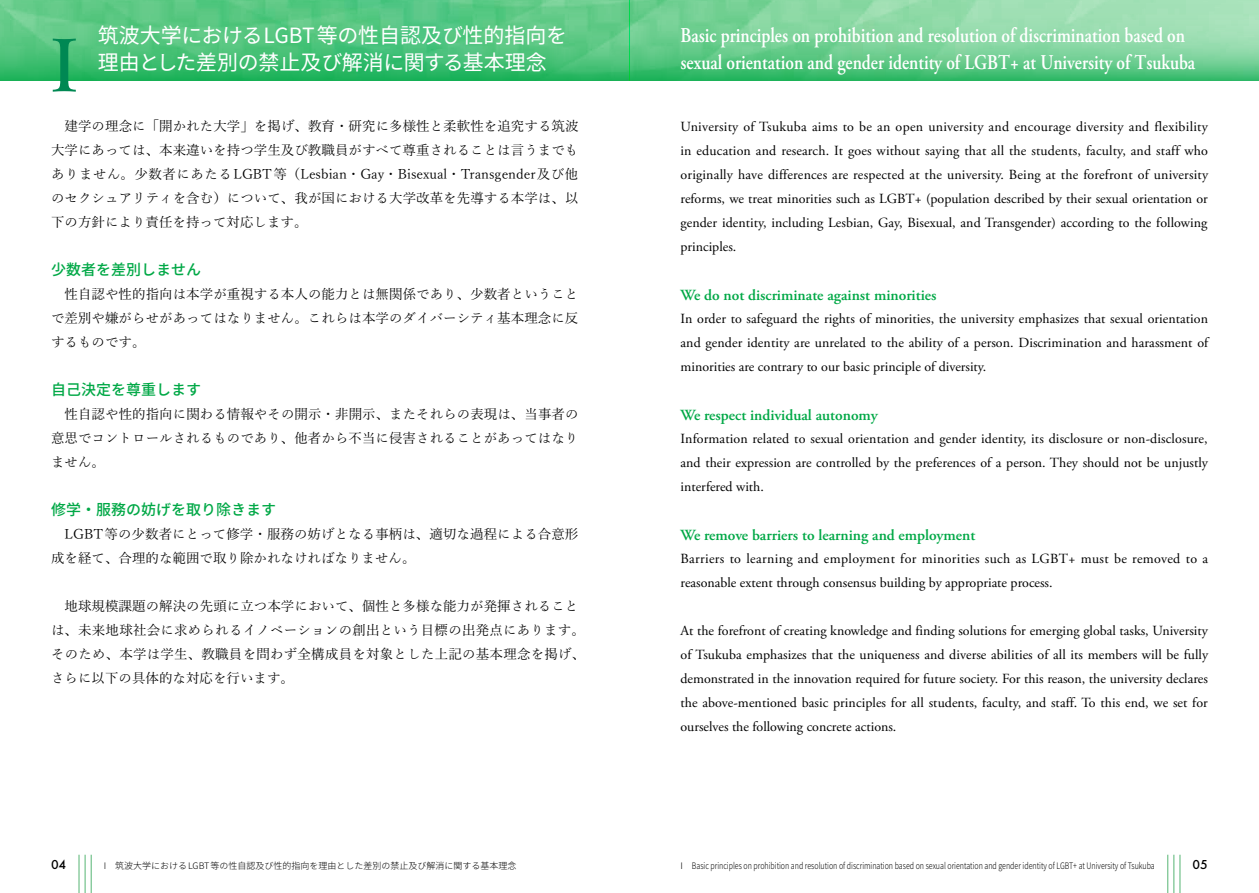
<style>
.page{position:relative;width:1259px;height:893px;background:#fff}
.page>*{position:absolute;margin:0;border:0;box-sizing:border-box;transform-origin:0 0}
.t1{font:condensed 75px "Mauritius";color:#008853}
.t2{font:600 21px/27px "Adobe Garamond Pro";color:#fff;scale:.83 1}
.t3{font:21px/27px "Source Han Sans JP";letter-spacing:-.005em;color:#fff}
.t4{font:600 15.45px "Adobe Garamond Pro";color:#00a846}
.t5{font:500 15px "Source Han Sans JP";color:#00a846}
.t6{font:13.95px/24px "Adobe Garamond Pro";color:#000;text-align:justify}
.t7{font:13.5px/24px "Yu Min Pr 6 N";color:#000;text-align:justify}
.t8{font:500 13.5px "Futura PT";color:#000}
.t9{font:300 9px "Source Han Sans JP";color:#000}
</style>
<div class="page">
<hr style="left:1167px;top:855px;width:1px;height:38px;background:#69bd83">
<hr style="left:1173px;top:855px;width:1px;height:38px;background:#69bd83">
<hr style="left:1179px;top:855px;width:1px;height:38px;background:#69bd83">
<hr style="left:78px;top:855px;width:2px;height:38px;background:#69bd83">
<hr style="left:85px;top:855px;width:1px;height:38px;background:#69bd83">
<hr style="left:91px;top:855px;width:1px;height:38px;background:#69bd83">
<svg style="left:0;top:0;width:629px;height:81px;background:#4cc37a"></svg>
<svg style="left:629px;top:0;width:630px;height:81px;background:#75d196"></svg>
<h1 class="t1" style="left:51px;top:18px;width:28px">I</h1>
<h2 class="t3" style="left:98px;top:22px;width:471px">筑波大学におけるLGBT等の性自認及び性的指向を理由とした差別の禁止及び解消に関する基本理念</h2>
<h2 class="t2" style="left:680px;top:22px;width:621px">Basic principles on prohibition and resolution of discrimination based on sexual orientation and gender identity of LGBT+ at University of Tsukuba</h2>
<p class="t7" style="left:51px;top:113px;width:529px">　建学の理念に「開かれた大学」を掲げ、教育・研究に多様性と柔軟性を追究する筑波大学にあっては、本来違いを持つ学生及び教職員がすべて尊重されることは言うまでもありません。少数者にあたるLGBT等（Lesbian・Gay・Bisexual・Transgender及び他のセクシュアリティを含む）について、我が国における大学改革を先導する本学は、以下の方針により責任を持って対応します。</p>
<p class="t5" style="left:51px;top:261px;width:151px">少数者を差別しません</p>
<p class="t7" style="left:51px;top:281px;width:529px">　性自認や性的指向は本学が重視する本人の能力とは無関係であり、少数者ということで差別や嫌がらせがあってはなりません。これらは本学のダイバーシティ基本理念に反するものです。</p>
<p class="t5" style="left:51px;top:381px;width:151px">自己決定を尊重します</p>
<p class="t7" style="left:51px;top:401px;width:529px">　性自認や性的指向に関わる情報やその開示・非開示、またそれらの表現は、当事者の意思でコントロールされるものであり、他者から不当に侵害されることがあってはなりません。</p>
<p class="t5" style="left:51px;top:501px;width:226px">修学・服務の妨げを取り除きます</p>
<p class="t7" style="left:51px;top:521px;width:529px">　LGBT等の少数者にとって修学・服務の妨げとなる事柄は、適切な過程による合意形成を経て、合理的な範囲で取り除かれなければなりません。</p>
<p class="t7" style="left:51px;top:593px;width:536px;text-align:left">　地球規模課題の解決の先頭に立つ本学において、個性と多様な能力が発揮されることは、未来地球社会に求められるイノベーションの創出という目標の出発点にあります。そのため、本学は学生、教職員を問わず全構成員を対象とした上記の基本理念を掲げ、さらに以下の具体的な対応を行います。</p>
<p class="t6" style="left:680px;top:115px;width:529px">University of Tsukuba aims to be an open university and encourage diversity and flexibility in education and research. It goes without saying that all the students, faculty, and staff who originally have differences are respected at the university. Being at the forefront of university reforms, we treat minorities such as LGBT+ (population described by their sexual orientation or gender identity, including Lesbian, Gay, Bisexual, and Transgender) according to the following principles.</p>
<p class="t4" style="left:680px;top:286px;width:257px">We do not discriminate against minorities</p>
<p class="t6" style="left:680px;top:307px;width:529px">In order to safeguard the rights of minorities, the university emphasizes that sexual orientation and gender identity are unrelated to the ability of a person. Discrimination and harassment of minorities are contrary to our basic principle of diversity.</p>
<p class="t4" style="left:680px;top:406px;width:199px">We respect individual autonomy</p>
<p class="t6" style="left:680px;top:427px;width:529px">Information related to sexual orientation and gender identity, its disclosure or non-disclosure, and their expression are controlled by the preferences of a person. They should not be unjustly interfered with.</p>
<p class="t4" style="left:680px;top:526px;width:296px">We remove barriers to learning and employment</p>
<p class="t6" style="left:680px;top:547px;width:529px">Barriers to learning and employment for minorities such as LGBT+ must be removed to a reasonable extent through consensus building by appropriate process.</p>
<p class="t6" style="left:680px;top:619px;width:529px">At the forefront of creating knowledge and finding solutions for emerging global tasks, University of Tsukuba emphasizes that the uniqueness and diverse abilities of all its members will be fully demonstrated in the innovation required for future society. For this reason, the university declares the above-mentioned basic principles for all students, faculty, and staff. To this end, we set for ourselves the following concrete actions.</p>
<p class="t8" style="left:51px;top:857px;width:16px">04</p>
<p class="t9" style="left:104px;top:861px;width:414px">I　筑波大学におけるLGBT等の性自認及び性的指向を理由とした差別の禁止及び解消に関する基本理念</p>
<p class="t9" style="left:680px;top:861px;width:476px">I　Basic principles on prohibition and resolution of discrimination based on sexual orientation and gender identity of LGBT+ at University of Tsukuba</p>
<p class="t8" style="left:1192px;top:857px;width:17px">05</p>
</div>
